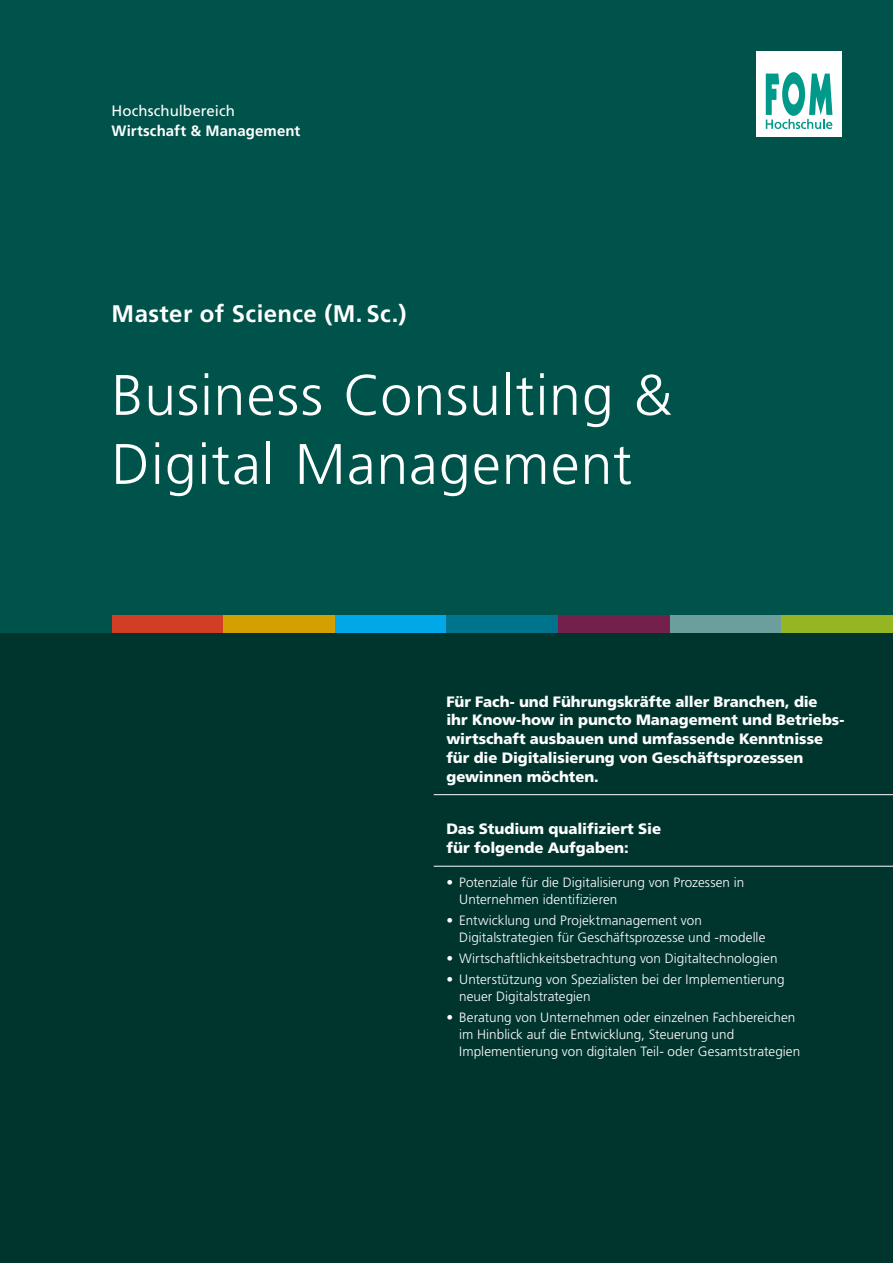
<style>
.page{position:relative;width:893px;height:1263px;background:#fff}
.page>*{position:absolute;margin:0;border:0;box-sizing:border-box;transform-origin:0 0}
.t1{font:300 57px/69px "Frutiger LT Std";letter-spacing:.02em;color:#fff}
.t2{font:700 24px "Frutiger LT Std";letter-spacing:.015em;color:#fff}
.t3{font:900 15px/18.8px "Frutiger LT Std";letter-spacing:-.005em;color:#fff}
.t4{font:700 15px "Frutiger LT Std";letter-spacing:.005em;color:#fff}
.t5{font:15px "Frutiger LT Std";color:#fff}
.t6{font:300 13.5px/16.8px "Frutiger LT Std";letter-spacing:.005em;color:#fff}
.s1{font-weight:700}
</style>
<div class="page">
<div style="left:0;top:624px;width:893px;height:639px;background:#00352e"></div>
<div style="left:0;top:0;width:893px;height:623px;background:#00534a"></div>
<div style="left:335px;top:615px;width:111px;height:17px;background:#00a8e7"></div>
<div style="left:670px;top:615px;width:111px;height:17px;background:#6b9e9c"></div>
<div style="left:446px;top:615px;width:112px;height:17px;background:#00748c"></div>
<div style="left:558px;top:615px;width:112px;height:17px;background:#73204a"></div>
<div style="left:223px;top:615px;width:112px;height:17px;background:#d49f00"></div>
<div style="left:112px;top:615px;width:111px;height:17px;background:#d03f25"></div>
<div style="left:0;top:615px;width:112px;height:17px;background:#00534a"></div>
<div style="left:781px;top:615px;width:112px;height:17px;background:#96b522"></div>
<hr style="left:434px;top:794px;width:459px;height:1px;background:#fff">
<hr style="left:434px;top:866px;width:459px;height:1px;background:#fff">
<div style="left:757px;top:51px;width:85px;height:85px;background:#fff"></div>
<svg style="left:766px;top:72px;width:66px;height:57px"></svg>
<p class="t5" style="left:112px;top:102px;width:125px">Hochschulbereich</p>
<p class="t4" style="left:112px;top:122px;width:190px">Wirtschaft &amp; Management</p>
<h2 class="t2" style="left:112px;top:300px;width:296px">Master of Science (M. Sc.)</h2>
<h1 class="t1" style="left:112px;top:361px;width:562px">Business Consulting &amp;<br>Digital Management</h1>
<p class="t3" style="left:446px;top:692px;width:399px">Für Fach- und Führungskräfte aller Branchen, die<br>ihr Know-how in puncto Management und Betriebs&shy;wirtschaft ausbauen und umfassende Kenntnisse für die Digitalisierung von Geschäftsprozessen gewinnen möchten.</p>
<p class="t3" style="left:446px;top:820px;width:216px">Das Studium qualifiziert Sie für folgende Aufgaben:</p>
<p class="t6" style="left:459px;top:874px;width:287px;text-indent:-13px"><span class="s1">•</span> Potenziale für die Digitalisierung von Prozessen in<br>Unternehmen identifizieren</p>
<p class="t6" style="left:459px;top:912px;width:308px;text-indent:-13px">• Entwicklung und Projektmanagement von<br>Digitalstrategien für Geschäftsprozesse und -modelle</p>
<p class="t6" style="left:446px;top:950px;width:332px">• Wirtschaftlichkeitsbetrachtung von Digitaltechnologien</p>
<p class="t6" style="left:459px;top:971px;width:327px;text-indent:-13px">• Unterstützung von Spezialisten bei der Implementierung neuer Digitalstrategien</p>
<p class="t6" style="left:459px;top:1009px;width:343px;text-indent:-13px">• Beratung von Unternehmen oder einzelnen Fachbereichen im Hinblick auf die Entwicklung, Steuerung und<br>Implementierung von digitalen Teil- oder Gesamtstrategien</p>
</div>
